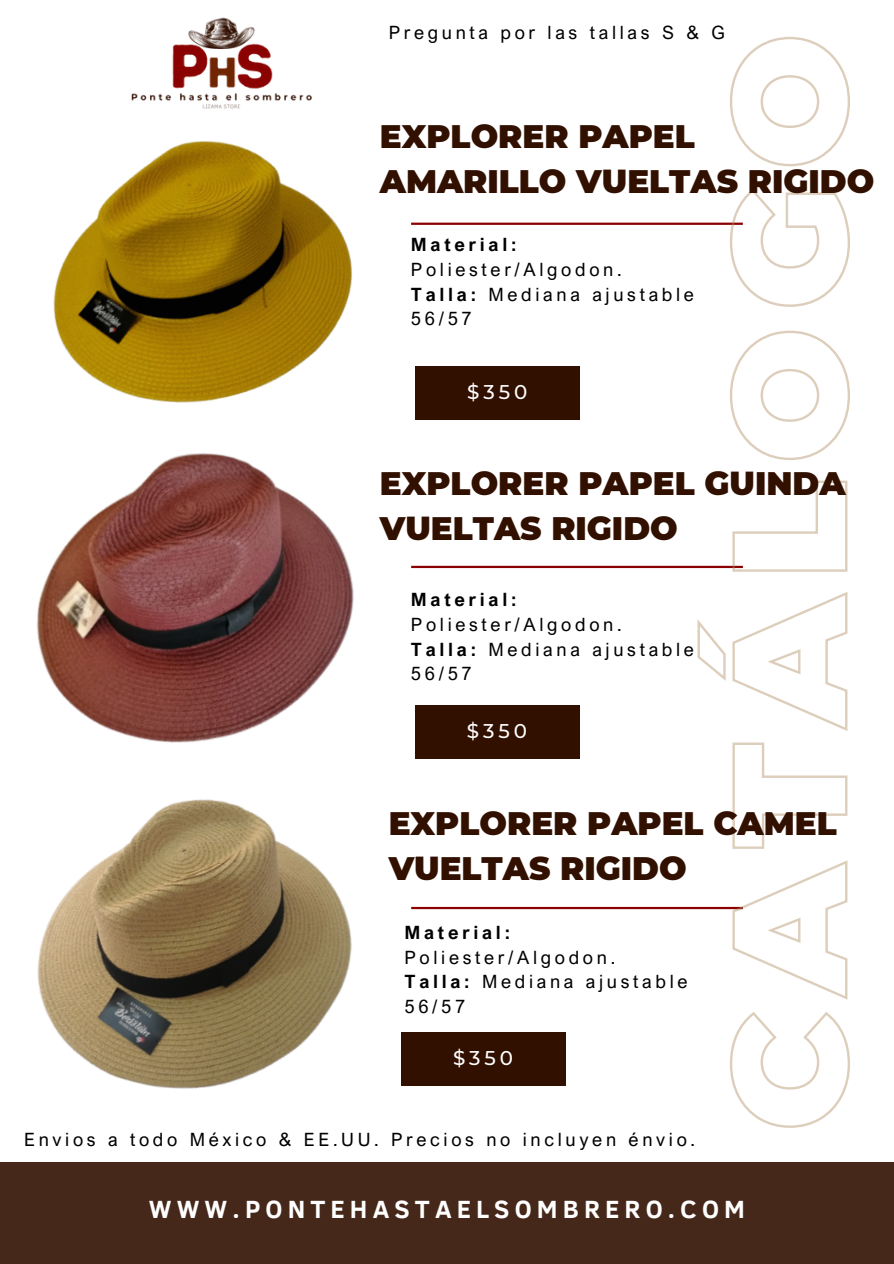
<style>
.page{position:relative;width:894px;height:1264px;background:#fff}
.page>*{position:absolute;margin:0;border:0;box-sizing:border-box;transform-origin:0 0}
.t1{font:900 32.55px/45px "Montserrat";color:#321000}
.t2{font:700 25.5px "Clear Sans";letter-spacing:.2em;color:#fff}
.t3{font:500 19.8px "Montserrat";letter-spacing:.2em;color:#fff}
.t4{font:18.3px/24.8px "Arial Nova";letter-spacing:.2em;color:#000}
.s1{font-weight:700}
</style>
<div class="page">
<div style="left:0;top:1162px;width:893px;height:101px;background:#46281a"></div>
<hr style="left:411px;top:223px;width:331px;height:2px;background:#8b0000">
<div style="left:414px;top:366px;width:165px;height:53px;background:#321000"></div>
<hr style="left:411px;top:566px;width:331px;height:2px;background:#8b0000">
<hr style="left:411px;top:906px;width:331px;height:3px;background:#8b0000">
<img style="left:131px;top:17px;width:181px;height:81px">
<div style="left:414px;top:705px;width:165px;height:53px;background:#321000"></div>
<div style="left:400px;top:1032px;width:165px;height:53px;background:#321000"></div>
<img style="left:53px;top:98px;width:300px;height:291px">
<img style="left:37px;top:389px;width:317px;height:354px">
<img style="left:37px;top:799px;width:367px;height:290px">
<svg style="left:695px;top:36px;width:155px;height:1092px"></svg>
<h4 class="t4" style="left:388px;top:20px;width:338px">Pregunta por las tallas S &amp; G</h4>
<h2 class="t1" style="left:380px;top:114px;width:496px">EXPLORER PAPEL<br>AMARILLO VUELTAS RIGIDO</h2>
<h4 class="t4" style="left:411px;top:232px;width:212px"><span class="s1">Material:<br></span>Poliester/Algodon.</h4>
<p class="t4" style="left:411px;top:281px;width:284px"><span class="s1">Talla:</span> Mediana ajustable<br>56/57</p>
<p class="t3" style="left:467px;top:379px;width:62px">$350</p>
<h4 class="t1" style="left:380px;top:460px;width:467px">EXPLORER PAPEL GUINDA<br>VUELTAS RIGIDO</h4>
<p class="t4" style="left:411px;top:587px;width:212px"><span class="s1">Material:<br></span>Poliester/Algodon.</p>
<h2 class="t4" style="left:411px;top:636px;width:284px"><span class="s1">Talla:</span> Mediana ajustable<br>56/57</h2>
<h1 class="t3" style="left:467px;top:718px;width:62px">$350</h1>
<p class="t1" style="left:388px;top:801px;width:449px">EXPLORER PAPEL CAMEL<br>VUELTAS RIGIDO</p>
<p class="t4" style="left:404px;top:919px;width:212px"><span class="s1">Material:<br></span>Poliester/Algodon.</p>
<p class="t4" style="left:404px;top:969px;width:284px"><span class="s1">Talla:</span> Mediana ajustable<br>56/57</p>
<p class="t3" style="left:453px;top:1045px;width:62px">$350</p>
<p class="t4" style="left:24px;top:1126px;width:672px">Envios a todo México &amp; EE.UU. Precios no incluyen énvio.</p>
<p class="t2" style="left:149px;top:1190px;width:597px">WWW.PONTEHASTAELSOMBRERO.COM</p>
</div>
